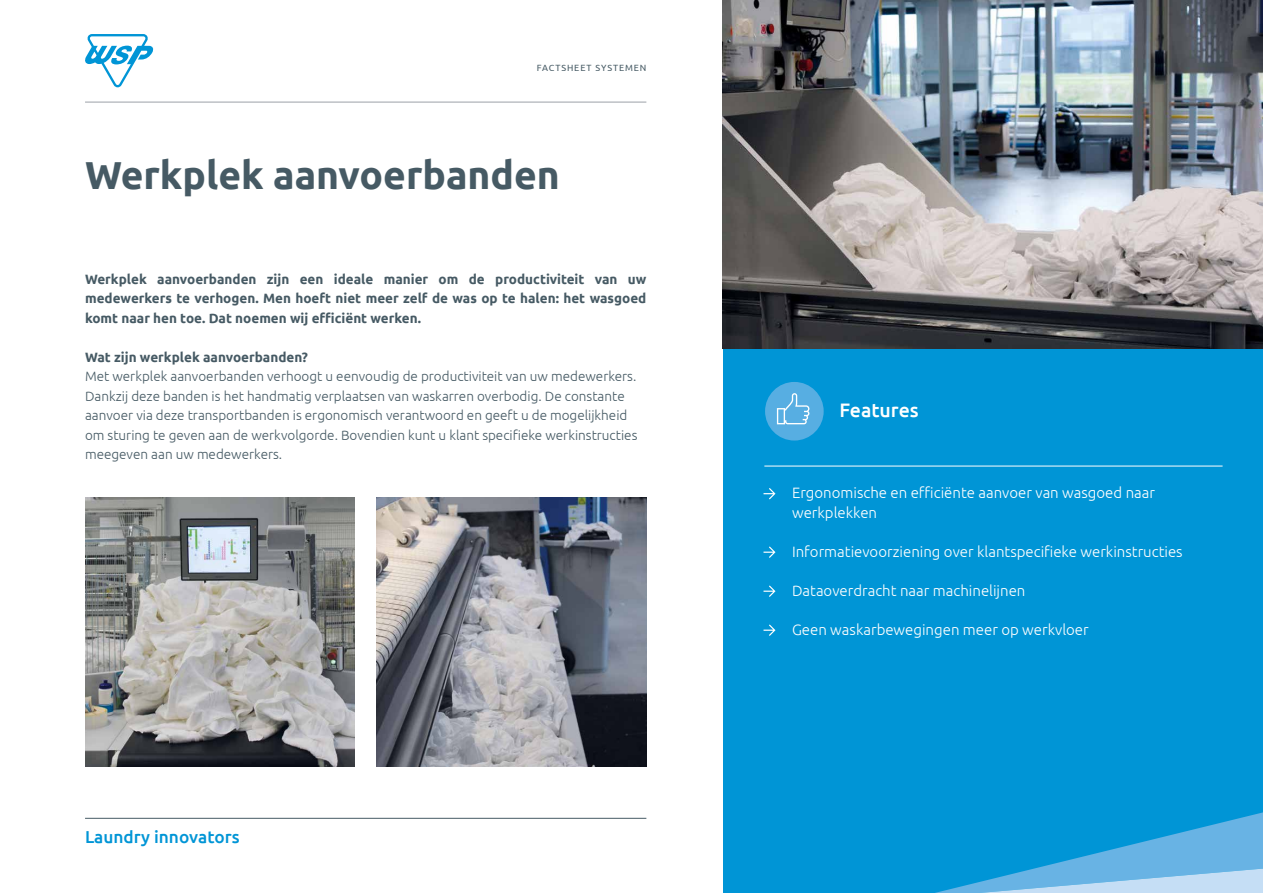
<style>
.page{position:relative;width:1263px;height:893px;background:#fff}
.page>*{position:absolute;margin:0;border:0;box-sizing:border-box;transform-origin:0 0}
.t1{font:700 39px "Ubuntu";color:#465a64}
.t2{font:500 19.5px "Ubuntu";color:#fff}
.t3{font:500 17.25px "Ubuntu";color:#0095d6}
.t4{font:300 15px/19.5px "Ubuntu";color:#fff}
.t5{font:300 13.5px/19.5px "Ubuntu";color:#465a64}
.t6{font:700 13.5px/19.5px "Ubuntu";color:#465a64;text-align:justify}
.t7{font:9px "Ubuntu";letter-spacing:.1em;color:#465a64}
</style>
<div class="page">
<div style="left:723px;top:0;width:540px;height:893px;background:#0095d6"></div>
<div style="left:765px;top:382px;width:59px;height:59px;background:#57aee2;border-radius:50%"></div>
<svg style="left:777px;top:393px;width:32px;height:31px"></svg>
<svg style="left:1139px;top:812px;width:124px;height:31px"></svg>
<svg style="left:935px;top:843px;width:328px;height:50px"></svg>
<hr style="left:85px;top:102px;width:561px;height:1px;background:#9ca1a8">
<svg style="left:85px;top:34px;width:69px;height:53px"></svg>
<hr style="left:85px;top:818px;width:561px;height:1px;background:#465a64">
<img style="left:85px;top:497px;width:269px;height:270px">
<img style="left:377px;top:497px;width:269px;height:270px">
<hr style="left:764px;top:466px;width:458px;height:1px;background:#fff">
<img style="left:723px;top:0;width:540px;height:349px">
<svg style="left:763px;top:546px;width:12px;height:12px"></svg>
<svg style="left:763px;top:488px;width:12px;height:11px"></svg>
<svg style="left:763px;top:585px;width:12px;height:12px"></svg>
<svg style="left:763px;top:624px;width:12px;height:12px"></svg>
<p class="t7" style="left:537px;top:62px;width:111px">FACTSHEET SYSTEMEN</p>
<h1 class="t1" style="left:85px;top:152px;width:476px">Werkplek aanvoerbanden</h1>
<p class="t6" style="left:85px;top:269px;width:563px">Werkplek aanvoerbanden zijn een ideale manier om de productiviteit van uw medewerkers te verhogen. Men hoeft niet meer zelf de was op te halen: het wasgoed komt naar hen toe. Dat noemen wij efficiënt werken.</p>
<p class="t6" style="left:85px;top:347px;width:224px">Wat zijn werkplek aanvoerbanden?</p>
<p class="t5" style="left:85px;top:366px;width:554px">Met werkplek aanvoerbanden verhoogt u eenvoudig de productiviteit van uw medewerkers.<br>Dankzij deze banden is het handmatig verplaatsen van waskarren overbodig. De constante aanvoer via deze transportbanden is ergonomisch verantwoord en geeft u de mogelijkheid om sturing te geven aan de werkvolgorde. Bovendien kunt u klant specifieke werkinstructies meegeven aan uw medewerkers.</p>
<p class="t3" style="left:85px;top:826px;width:156px">Laundry innovators</p>
<h2 class="t2" style="left:839px;top:397px;width:81px">Features</h2>
<p class="t4" style="left:792px;top:483px;width:364px">Ergonomische en efficiënte aanvoer van wasgoed naar werkplekken</p>
<p class="t4" style="left:792px;top:541px;width:392px">Informatievoorziening over klantspecifieke werkinstructies</p>
<p class="t4" style="left:792px;top:580px;width:235px">Dataoverdracht naar machinelijnen</p>
<p class="t4" style="left:792px;top:619px;width:298px">Geen waskarbewegingen meer op werkvloer</p>
</div>
